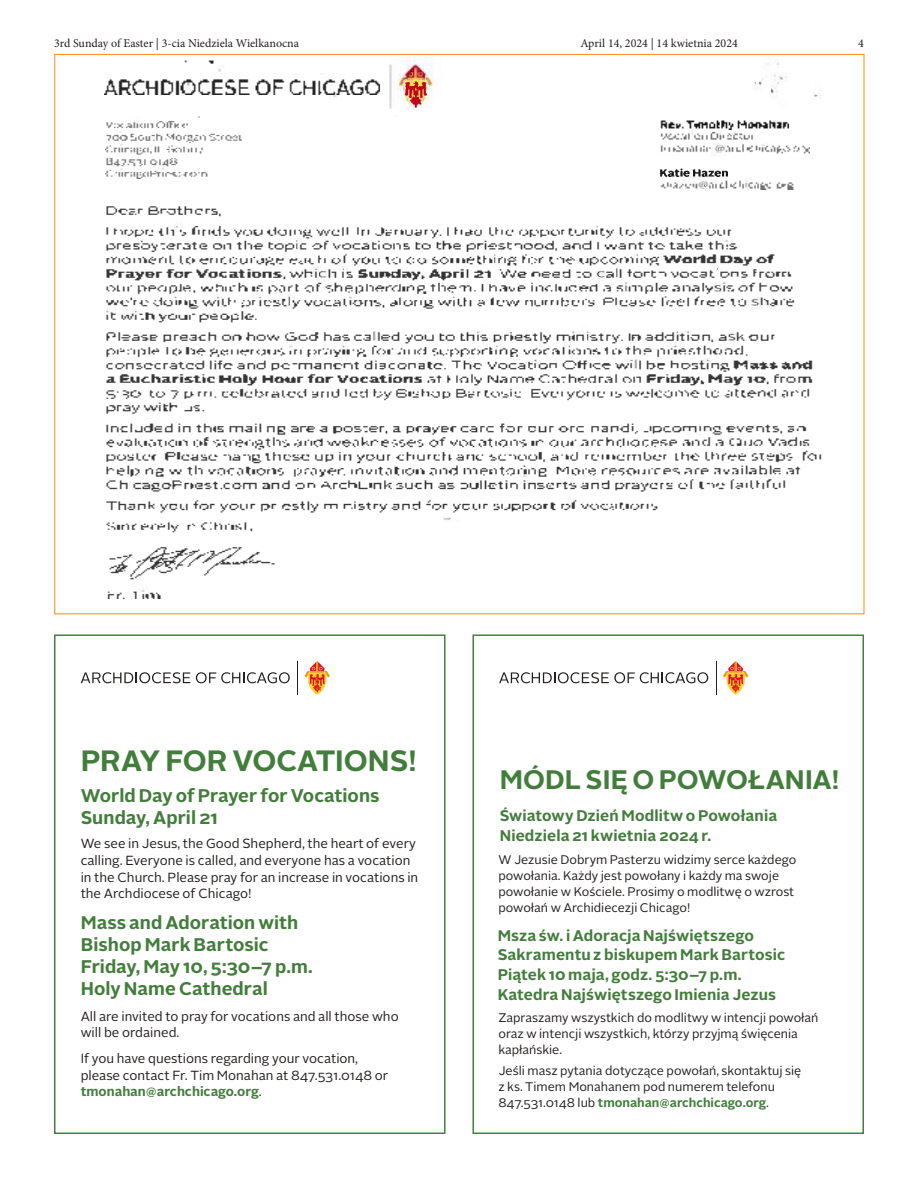
<style>
.page{position:relative;width:918px;height:1188px;background:#fff}
.page>*{position:absolute;margin:0;border:0;box-sizing:border-box;transform-origin:0 0}
.t1{font:700 29.4px "Alright Sans";color:#437d3c}
.t2{font:700 26.7px "Alright Sans";letter-spacing:.005em;color:#437d3c}
.t3{font:700 18.3px/22px "Alright Sans";color:#437d3c}
.t4{font:700 15.45px/19.8px "Alright Sans";letter-spacing:.005em;color:#437d3c}
.t5{font:13.2px/16.8px "Alright Sans";color:#241f1f}
.t6{font:12.45px/16.2px "Alright Sans";color:#241f1f}
.t7{font:12px "Minion Pro";color:#241f1f}
.s1{font-weight:700;color:#437d3c}
</style>
<div class="page">
<hr style="left:298px;top:661px;width:1px;height:34px;background:#241f1f">
<svg style="left:81px;top:672px;width:109px;height:11px"></svg>
<svg style="left:196px;top:672px;width:94px;height:11px"></svg>
<svg style="left:304px;top:661px;width:26px;height:34px"></svg>
<hr style="left:716px;top:661px;width:1px;height:34px;background:#241f1f">
<svg style="left:499px;top:672px;width:209px;height:11px"></svg>
<svg style="left:723px;top:661px;width:25px;height:34px"></svg>
<img style="left:104px;top:57px;width:718px;height:52px">
<img style="left:104px;top:60px;width:276px;height:34px">
<img style="left:104px;top:103px;width:136px;height:6px">
<img style="left:402px;top:81px;width:24px;height:26px">
<img style="left:105px;top:116px;width:136px;height:62px">
<img style="left:660px;top:133px;width:149px;height:57px">
<img style="left:660px;top:120px;width:129px;height:10px">
<img style="left:659px;top:166px;width:68px;height:10px">
<img style="left:106px;top:206px;width:716px;height:392px">
<p class="t7" style="left:54px;top:35px;width:247px">3rd Sunday of Easter | 3-cia Niedziela Wielkanocna</p>
<p class="t7" style="left:580px;top:35px;width:159px">April 14, 2024 | 14 kwietnia 2024</p>
<p class="t7" style="left:858px;top:35px;width:7px">4</p>
<h1 class="t1" style="left:81px;top:740px;width:337px">PRAY FOR VOCATIONS!</h1>
<h3 class="t3" style="left:81px;top:784px;width:300px">World Day of Prayer for Vocations<br>Sunday, April 21</h3>
<p class="t5" style="left:81px;top:835px;width:339px">We see in Jesus, the Good Shepherd, the heart of every calling. Everyone is called, and everyone has a vocation in the Church. Please pray for an increase in vocations in the Archdiocese of Chicago!</p>
<h3 class="t3" style="left:81px;top:912px;width:234px">Mass and Adoration with<br>Bishop Mark Bartosic<br>Friday, May 10, 5:30–7 p.m.<br>Holy Name Cathedral</h3>
<p class="t5" style="left:81px;top:1008px;width:320px">All are invited to pray for vocations and all those who will be ordained.</p>
<p class="t5" style="left:81px;top:1050px;width:309px">If you have questions regarding your vocation, please contact Fr. Tim Monahan at 847.531.0148 or <span class="s1">tmonahan@archchicago.org</span>.</p>
<h2 class="t2" style="left:500px;top:761px;width:341px">MÓDL SIĘ O POWOŁANIA!</h2>
<p class="t4" style="left:500px;top:805px;width:279px">Światowy Dzień Modlitw o Powołania<br>Niedziela 21 kwietnia 2024 r.</p>
<p class="t6" style="left:498px;top:851px;width:299px">W Jezusie Dobrym Pasterzu widzimy serce każdego powołania. Każdy jest powołany i każdy ma swoje powołanie w Kościele. Prosimy o modlitwę o wzrost powołań w Archidiecezji Chicago!</p>
<p class="t4" style="left:498px;top:925px;width:289px">Msza św. i Adoracja Najświętszego Sakramentu z biskupem Mark Bartosic Piątek 10 maja, godz. 5:30–7 p.m.<br>Katedra Najświętszego Imienia Jezus</p>
<p class="t6" style="left:498px;top:1010px;width:322px">Zapraszamy wszystkich do modlitwy w intencji powołań oraz w intencji wszystkich, którzy przyjmą święcenia kapłańskie.</p>
<p class="t6" style="left:498px;top:1063px;width:305px">Jeśli masz pytania dotyczące powołań, skontaktuj się z ks. Timem Monahanem pod numerem telefonu<br>847.531.0148 lub <span class="s1">tmonahan@archchicago.org</span>.</p>
</div>
